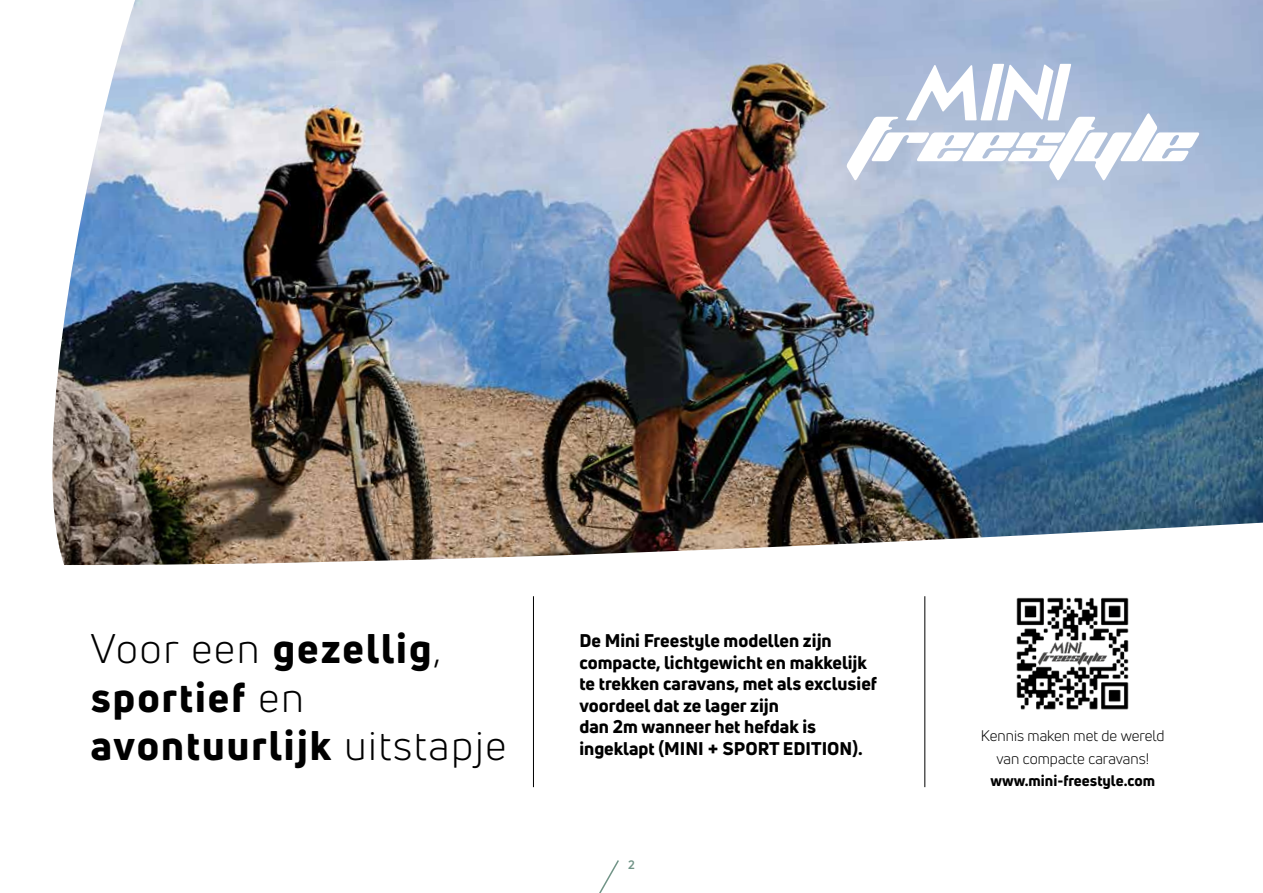
<style>
.page{position:relative;width:1263px;height:893px;background:#fff}
.page>*{position:absolute;margin:0;border:0;box-sizing:border-box;transform-origin:0 0}
.t1{font:800 40.5px/48.6px "Uni Neue";letter-spacing:.05em;color:#000}
.t2{font:800 18px/21.6px "Uni Neue";color:#000}
.t3{font:15px/22.2px "Uni Neue";color:#000;text-align:center}
.t4{font:800 15px "Uni Neue";color:#000}
.t5{font:700 12px "Uni Neue";color:#719487}
.s1{font-weight:400}
</style>
<div class="page">
<img style="left:52px;top:0;width:1211px;height:565px">
<svg style="left:847px;top:64px;width:352px;height:116px"></svg>
<svg style="left:599px;top:860px;width:20px;height:33px"></svg>
<hr style="left:533px;top:596px;width:1px;height:191px;background:#000">
<hr style="left:924px;top:596px;width:1px;height:191px;background:#000">
<img style="left:1016px;top:597px;width:113px;height:113px">
<h1 class="t1" style="left:91px;top:623px;width:417px"><span class="s1">Voor een</span> gezellig<span class="s1">, </span>sportief <span class="s1">en </span>avontuurlijk <span class="s1">uitstapje</span></h1>
<p class="t2" style="left:579px;top:629px;width:299px">De Mini Freestyle modellen zijn compacte, lichtgewicht en makkelijk te trekken caravans, met als exclusief voordeel dat ze lager zijn<br>dan 2m wanneer het hefdak is ingeklapt (MINI + SPORT EDITION).</p>
<p class="t5" style="left:628px;top:857px;width:8px">2</p>
<p class="t3" style="left:981px;top:725px;width:185px">Kennis maken met de wereld van compacte caravans!</p>
<p class="t4" style="left:990px;top:770px;width:166px">www.mini-freestyle.com</p>
</div>
